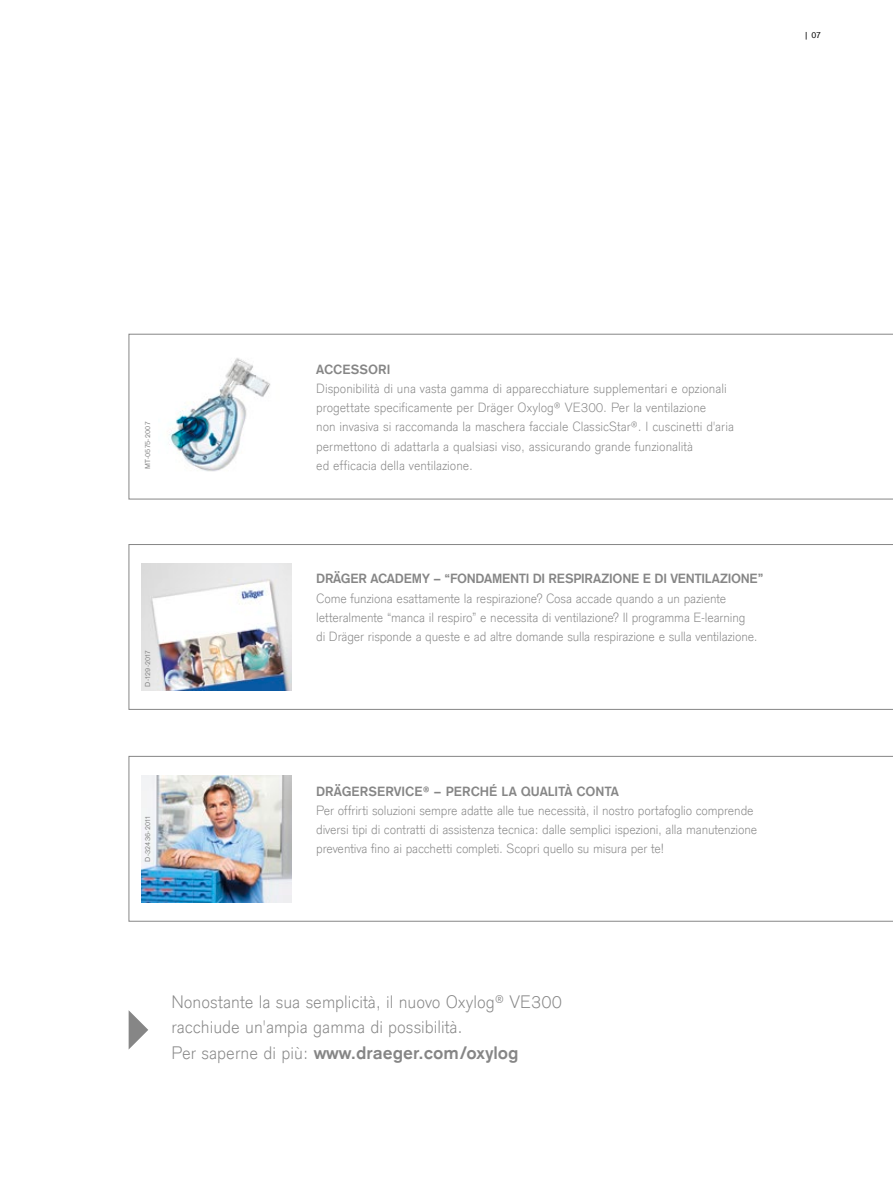
<style>
.page{position:relative;width:893px;height:1191px;background:#fff}
.page>*{position:absolute;margin:0;border:0;box-sizing:border-box;transform-origin:0 0}
.t1{font:300 18.75px/25.5px "Draeger Sans Global";color:#868686}
.t2{font:300 13.8px/19.2px "Draeger Sans Global";letter-spacing:-.01em;color:#868686}
.t3{font:700 13.8px "Draeger Sans Global";letter-spacing:-.01em;color:#868686}
.t4{font:9px "Draeger Sans Global";color:#000}
.t5{font:7.5px "Draeger Sans Global";letter-spacing:.025em;color:#868686}
.s1{font-weight:700}
</style>
<div class="page">
<svg style="left:129px;top:334px;width:764px;height:165px"></svg>
<img style="left:158px;top:350px;width:121px;height:129px">
<svg style="left:129px;top:544px;width:764px;height:165px"></svg>
<img style="left:142px;top:563px;width:149px;height:128px">
<svg style="left:129px;top:756px;width:764px;height:165px"></svg>
<img style="left:142px;top:775px;width:149px;height:127px">
<svg style="left:129px;top:1011px;width:19px;height:38px"></svg>
<p class="t4" style="left:804px;top:30px;width:18px">| 07</p>
<p class="t5" style="left:143px;top:469px;width:49px;rotate:-90deg">MT-0575-2007</p>
<p class="t5" style="left:143px;top:687px;width:38px;rotate:-90deg">D-129-2017</p>
<p class="t5" style="left:143px;top:862px;width:47px;rotate:-90deg">D-32436-2011</p>
<p class="t3" style="left:316px;top:361px;width:76px">ACCESSORI</p>
<p class="t2" style="left:316px;top:379px;width:419px">Disponibilità di una vasta gamma di apparecchiature supplementari e opzionali progettate specificamente per Dräger Oxylog® VE300. Per la ventilazione<br>non invasiva si raccomanda la maschera facciale ClassicStar®. I cuscinetti d'aria permettono di adattarla a qualsiasi viso, assicurando grande funzionalità<br>ed efficacia della ventilazione.</p>
<p class="t3" style="left:316px;top:570px;width:449px">DRÄGER ACADEMY – “FONDAMENTI DI RESPIRAZIONE E DI VENTILAZIONE”</p>
<p class="t2" style="left:316px;top:588px;width:443px">Come funziona esattamente la respirazione? Cosa accade quando a un paziente letteralmente “manca il respiro” e necessita di ventilazione? Il programma E-learning di Dräger risponde a queste e ad altre domande sulla respirazione e sulla ventilazione.</p>
<p class="t3" style="left:316px;top:783px;width:304px">DRÄGERSERVICE® – PERCHÉ LA QUALITÀ CONTA</p>
<p class="t2" style="left:316px;top:800px;width:443px">Per offrirti soluzioni sempre adatte alle tue necessità, il nostro portafoglio comprende diversi tipi di contratti di assistenza tecnica: dalle semplici ispezioni, alla manutenzione preventiva fino ai pacchetti completi. Scopri quello su misura per te!</p>
<h1 class="t1" style="left:171px;top:988px;width:392px">Nonostante la sua semplicità, il nuovo Oxylog® VE300 racchiude un'ampia gamma di possibilità.<br>Per saperne di più: <span class="s1">www.draeger.com/oxylog</span></h1>
</div>
